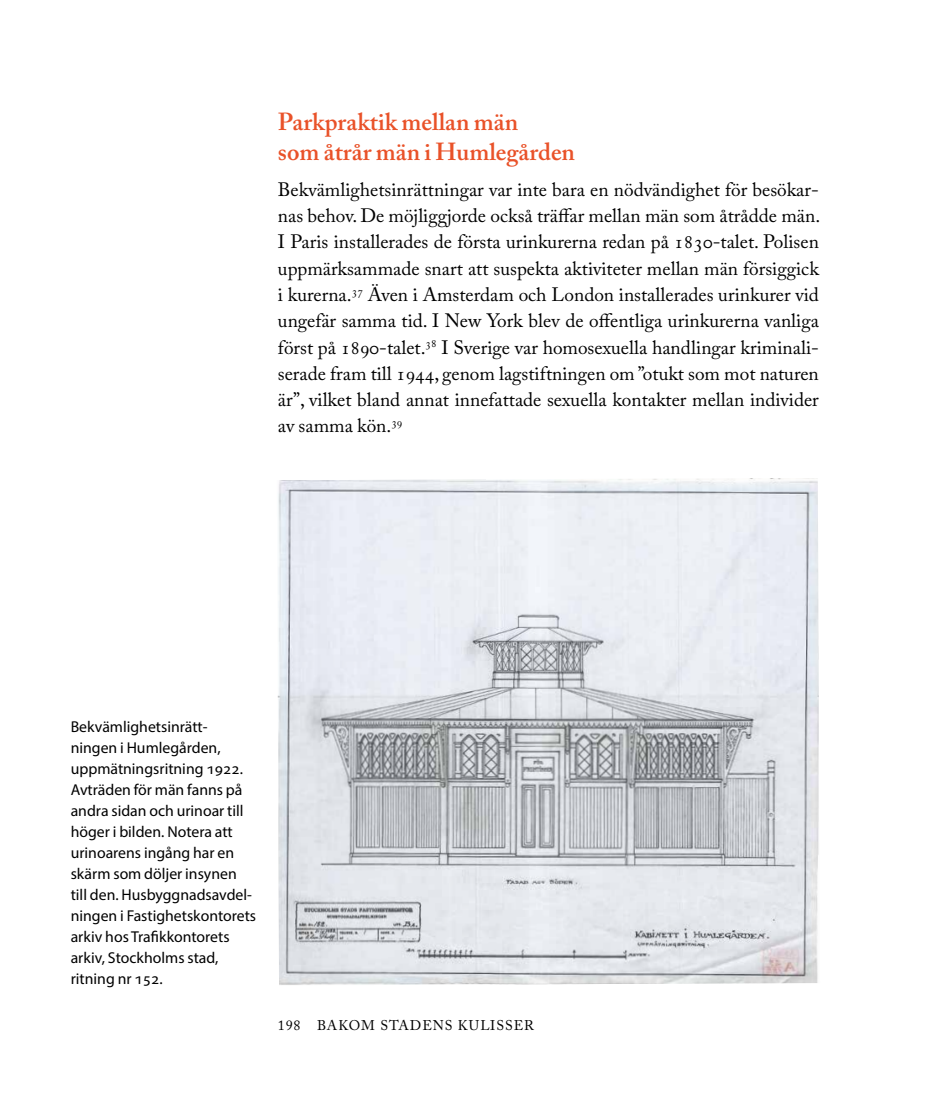
<style>
.page{position:relative;width:943px;height:1117px;background:#fff}
.page>*{position:absolute;margin:0;border:0;box-sizing:border-box;transform-origin:0 0}
.t1{font:600 24.5px/29.8px "Adobe Caslon Pro";color:#e95229}
.t2{font:19.25px/26.2px "Adobe Caslon Pro";color:#000;text-align:justify}
.t3{font:15.75px/21px "Myriad Pro";color:#000}
.t4{font:14px "Adobe Caslon Pro";letter-spacing:.075em;color:#000}
</style>
<div class="page">
<img style="left:277px;top:478px;width:542px;height:507px">
<p class="t1" style="left:278px;top:107px;width:299px">Parkpraktik mellan män<br>som åtrår män i Humlegården</p>
<p class="t2" style="left:278px;top:176px;width:544px">Bekvämlighetsinrättningar var inte bara en nödvändighet för besökar&shy;nas behov. De möjliggjorde också träffar mellan män som åtrådde män.<br>I Paris installerades de första urinkurerna redan på 1830-talet. Polisen uppmärksammade snart att suspekta aktiviteter mellan män försiggick i kurerna.<sup>37</sup> Även i Amsterdam och London installerades urinkurer vid ungefär samma tid. I New York blev de offentliga urinkurerna vanliga först på 1890-talet.<sup>38</sup> I Sverige var homosexuella handlingar kriminali&shy;serade fram till 1944, genom lagstiftningen om ”otukt som mot naturen är”, vilket bland annat innefattade sexuella kontakter mellan individer av samma kön.<sup>39</sup></p>
<p class="t3" style="left:71px;top:715px;width:187px">Bekvämlighetsinrätt&shy;ningen i Humlegården, uppmätningsritning 1922.<br>Avträden för män fanns på andra sidan och urinoar till höger i bilden. Notera att urinoarens ingång har en skärm som döljer insynen till den. Husbyggnadsavdel&shy;ningen i Fastighetskontorets arkiv hos Trafikkontorets arkiv, Stockholms stad, ritning nr 152.</p>
<p class="t4" style="left:278px;top:1017px;width:257px">198 BAKOM STADENS KULISSER</p>
</div>
